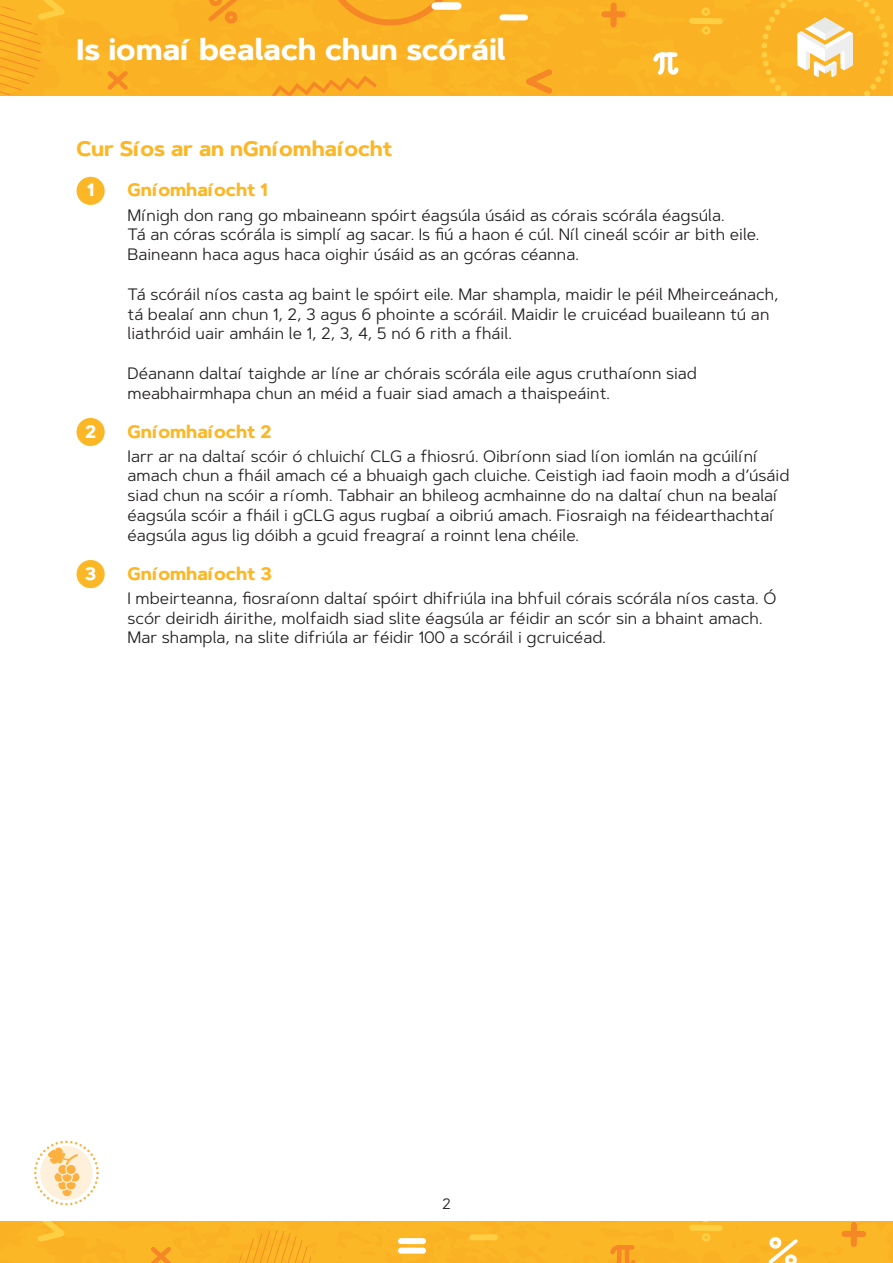
<style>
.page{position:relative;width:893px;height:1263px;background:#fff}
.page>*{position:absolute;margin:0;border:0;box-sizing:border-box;transform-origin:0 0}
.t1{font:700 30px "Artegra Sans";color:#fff}
.H2_Measure-PINK{font:700 21px "Artegra Sans";color:#fcb726}
.H3_ShapeandSpace-ORA{font:700 18px "Artegra Sans";color:#fcb726}
.Activity-Numbers-inC{font:700 18px "Artegra Sans";color:#fff}
.Body{font:16.5px/19.8px "Artegra Sans";color:#231f20}
.t2{font:15px "Artegra Sans";color:#231f20}
</style>
<div class="page">
<div style="left:0;top:0;width:893px;height:96px;background:#fbb124"></div>
<svg style="left:271px;top:75px;width:106px;height:21px;background:#f9a824"></svg>
<svg style="left:103px;top:67px;width:29px;height:27px"></svg>
<svg style="left:0;top:0;width:75px;height:94px;background:#fbb326"></svg>
<svg style="left:514px;top:64px;width:43px;height:32px"></svg>
<div style="left:502px;top:14px;width:23px;height:6px;background:#fff"></div>
<svg style="left:686px;top:5px;width:40px;height:33px"></svg>
<div style="left:604px;top:11px;width:19px;height:6px;background:#f58726"></div>
<div style="left:610px;top:5px;width:7px;height:20px;background:#f58726"></div>
<svg style="left:651px;top:50px;width:30px;height:29px"></svg>
<svg style="left:323px;top:0;width:135px;height:25px;background:#f9a925"></svg>
<svg style="left:204px;top:0;width:38px;height:27px"></svg>
<svg style="left:761px;top:0;width:128px;height:96px;background:#fabf49"></svg>
<div style="left:435px;top:2px;width:23px;height:8px;background:#fff"></div>
<div style="left:0;top:1221px;width:893px;height:42px;background:#fcb726"></div>
<svg style="left:34px;top:1140px;width:65px;height:65px"></svg>
<div style="left:77px;top:177px;width:28px;height:28px;background:#fcb726;border-radius:50%"></div>
<div style="left:77px;top:418px;width:28px;height:28px;background:#fcb726;border-radius:50%"></div>
<div style="left:77px;top:560px;width:28px;height:28px;background:#fcb726;border-radius:50%"></div>
<h1 class="t1" style="left:77px;top:28px;width:431px">Is iomaí bealach chun scóráil</h1>
<p class="H2_Measure-PINK" style="left:77px;top:133px;width:318px">Cur Síos ar an nGníomhaíocht</p>
<p class="Activity-Numbers-inC" style="left:87px;top:177px;width:9px">1</p>
<p class="H3_ShapeandSpace-ORA" style="left:128px;top:177px;width:142px">Gníomhaíocht 1</p>
<p class="Body" style="left:128px;top:204px;width:598px">Mínigh don rang go mbaineann spóirt éagsúla úsáid as córais scórála éagsúla.</p>
<p class="Body" style="left:128px;top:224px;width:633px">Tá an córas scórála is simplí ag sacar. Is fiú a haon é cúl. Níl cineál scóir ar bith eile.</p>
<p class="Body" style="left:128px;top:244px;width:453px">Baineann haca agus haca oighir úsáid as an gcóras céanna.</p>
<p class="Body" style="left:128px;top:284px;width:653px">Tá scóráil níos casta ag baint le spóirt eile. Mar shampla, maidir le péil Mheirceánach, tá bealaí ann chun 1, 2, 3 agus 6 phointe a scóráil. Maidir le cruicéad buaileann tú an liathróid uair amháin le 1, 2, 3, 4, 5 nó 6 rith a fháil.</p>
<p class="Body" style="left:128px;top:363px;width:571px">Déanann daltaí taighde ar líne ar chórais scórála eile agus cruthaíonn siad meabhairmhapa chun an méid a fuair siad amach a thaispeáint.</p>
<p class="Activity-Numbers-inC" style="left:85px;top:418px;width:12px">2</p>
<p class="H3_ShapeandSpace-ORA" style="left:128px;top:418px;width:145px">Gníomhaíocht 2</p>
<p class="Body" style="left:128px;top:446px;width:663px">Iarr ar na daltaí scóir ó chluichí CLG a fhiosrú. Oibríonn siad líon iomlán na gcúilíní amach chun a fháil amach cé a bhuaigh gach cluiche. Ceistigh iad faoin modh a d’úsáid siad chun na scóir a ríomh. Tabhair an bhileog acmhainne do na daltaí chun na bealaí éagsúla scóir a fháil i gCLG agus rugbaí a oibriú amach. Fiosraigh na féidearthachtaí éagsúla agus lig dóibh a gcuid freagraí a roinnt lena chéile.</p>
<p class="Activity-Numbers-inC" style="left:85px;top:560px;width:13px">3</p>
<p class="H3_ShapeandSpace-ORA" style="left:128px;top:560px;width:146px">Gníomhaíocht 3</p>
<p class="Body" style="left:128px;top:588px;width:650px">I mbeirteanna, fiosraíonn daltaí spóirt dhifriúla ina bhfuil córais scórála níos casta. Ó scór deiridh áirithe, molfaidh siad slite éagsúla ar féidir an scór sin a bhaint amach.<br>Mar shampla, na slite difriúla ar féidir 100 a scóráil i gcruicéad.</p>
<p class="t2" style="left:442px;top:1193px;width:10px">2</p>
</div>
